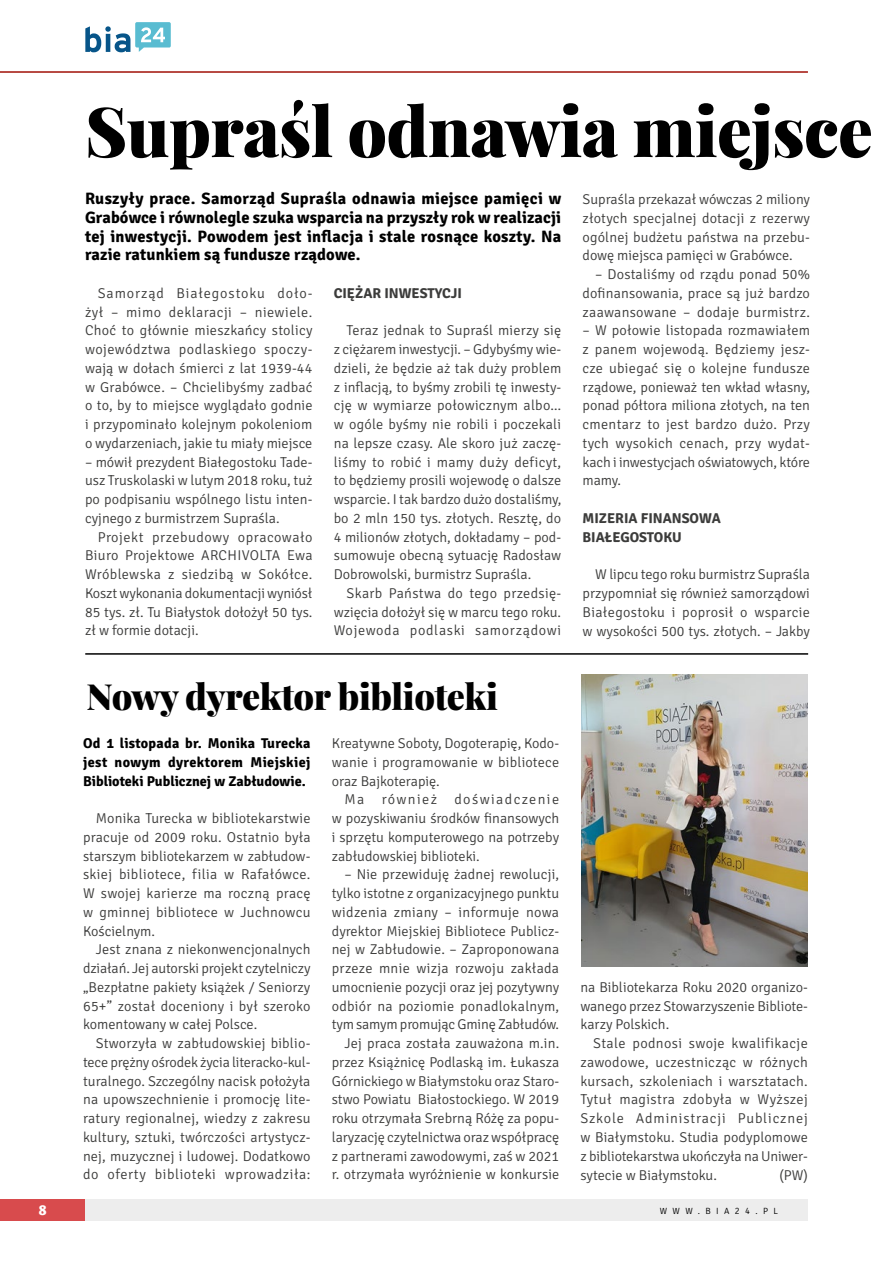
<style>
.page{position:relative;width:893px;height:1263px;background:#fff}
.page>*{position:absolute;margin:0;border:0;box-sizing:border-box;transform-origin:0 0}
.t1{font:900 69px "Playfair Display";letter-spacing:-.01em;color:#000}
.t2{font:900 36px "Playfair Display";letter-spacing:-.01em;color:#000}
.t3{font:700 16.5px/18.8px "Signika";letter-spacing:.02em;color:#000;text-align:justify}
.t4{font:300 14.25px/18.8px "Signika";color:#3c3c3b;text-align:justify}
.t5{font:700 14.25px/18.8px "Signika";letter-spacing:.02em;color:#000;text-align:justify}
.t6{font:700 14.25px "Signika";color:#3c3c3b}
.t7{font:800 13.5px "Costa Ptf";color:#fff}
.t8{font:300 9px "Signika";letter-spacing:.605em;color:#000}
</style>
<div class="page">
<div style="left:75px;top:1199px;width:733px;height:21px;background:#ededed"></div>
<div style="left:0;top:1199px;width:85px;height:21px;background:#d84b4d"></div>
<hr style="left:0;top:71px;width:808px;height:2px;background:#a11007">
<svg style="left:85px;top:22px;width:86px;height:30px"></svg>
<img style="left:581px;top:674px;width:226px;height:293px">
<hr style="left:85px;top:653px;width:723px;height:2px;background:#000">
<h1 class="t1" style="left:85px;top:87px;width:789px">Supraśl odnawia miejsce</h1>
<p class="t3" style="left:85px;top:188px;width:478px">Ruszyły prace. Samorząd Supraśla odnawia miejsce pamięci w Grabówce i równolegle szuka wsparcia na przyszły rok w realizacji tej inwestycji. Powodem jest inflacja i stale rosnące koszty. Na razie ratunkiem są fundusze rządowe.</p>
<p class="t4" style="left:85px;top:283px;width:229px;text-indent:13px">Samorząd Białegostoku doło&shy;żył – mimo deklaracji – niewiele.<br>Choć to głównie mieszkańcy stolicy województwa podlaskiego spoczy&shy;wają w dołach śmierci z lat 1939-44 w Grabówce. – Chcielibyśmy zadbać o to, by to miejsce wyglądało godnie i przypominało kolejnym pokoleniom o wydarzeniach, jakie tu miały miejsce</p>
<p class="t4" style="left:85px;top:451px;width:229px">– mówił prezydent Białegostoku Tade&shy;usz Truskolaski w lutym 2018 roku, tuż po podpisaniu wspólnego listu inten&shy;cyjnego z burmistrzem Supraśla.</p>
<p class="t4" style="left:85px;top:526px;width:229px;text-indent:13px">Projekt przebudowy opracowało Biuro Projektowe ARCHI VOLTA Ewa Wróblewska z siedzibą w Sokółce.<br>Koszt wykonania dokumentacji wyniósł 85 tys. zł. Tu Białystok dołożył 50 tys. zł w formie dotacji.</p>
<p class="t4" style="left:582px;top:189px;width:229px">Supraśla przekazał wówczas 2 miliony złotych specjalnej dotacji z rezerwy ogólnej budżetu państwa na przebu&shy;dowę miejsca pamięci w Grabówce.</p>
<p class="t4" style="left:582px;top:264px;width:229px;text-indent:13px">– Dostaliśmy od rządu ponad 50% dofinansowania, prace są już bardzo zaawansowane – dodaje burmistrz.</p>
<p class="t4" style="left:582px;top:320px;width:229px">– W połowie listopada rozmawiałem z panem wojewodą. Będziemy jesz&shy;cze ubiegać się o kolejne fundusze rządowe, ponieważ ten wkład własny, ponad półtora miliona złotych, na ten cmentarz to jest bardzo dużo. Przy tych wysokich cenach, przy wydat&shy;kach i inwestycjach oświatowych, które mamy.</p>
<p class="t6" style="left:582px;top:508px;width:20px">MIZERIA</p>
<p class="t6" style="left:641px;top:508px;width:18px">FINANSOWA</p>
<p class="t6" style="left:582px;top:527px;width:9px">BIAŁEGOS</p>
<p class="t6" style="left:647px;top:527px;width:17px">TOKU</p>
<p class="t4" style="left:582px;top:564px;width:229px;text-indent:13px">W lipcu tego roku burmistrz Supraśla przypomniał się również samorządowi Białegostoku i poprosił o wsparcie w wysokości 500 tys. złotych. – Jakby</p>
<p class="t6" style="left:334px;top:283px;width:60px">CIĘŻARINWES</p>
<p class="t6" style="left:427px;top:283px;width:34px">TYCJI</p>
<p class="t4" style="left:334px;top:320px;width:229px;text-indent:13px">Teraz jednak to Supraśl mierzy się z ciężarem inwestycji. – Gdybyśmy wie&shy;dzieli, że będzie aż tak duży problem z inflacją, to byśmy zrobili tę inwesty&shy;cję w wymiarze połowicznym albo… w ogóle byśmy nie robili i poczekali na lepsze czasy. Ale skoro już zaczę&shy;liśmy to robić i mamy duży deficyt, to będziemy prosili wojewodę o dalsze wsparcie. I tak bardzo dużo dostaliśmy, bo 2 mln 150 tys. złotych. Resztę, do 4 milionów złotych, dokładamy – pod&shy;sumowuje obecną sytuację Radosław Dobrowolski, burmistrz Supraśla.</p>
<p class="t4" style="left:334px;top:583px;width:229px;text-indent:13px">Skarb Państwa do tego przedsię&shy;wzięcia dołożył się w marcu tego roku.<br>Wojewoda podlaski samorządowi</p>
<h2 class="t2" style="left:87px;top:674px;width:413px">Nowy dyrektor biblioteki</h2>
<p class="t5" style="left:83px;top:733px;width:229px">Od 1 listopada br. Monika Turecka jest nowym dyrektorem Miejskiej Biblioteki Publicznej w Zabłudowie.</p>
<p class="t4" style="left:83px;top:808px;width:229px;text-indent:13px">Monika Turecka w bibliotekarstwie pracuje od 2009 roku. Ostatnio była starszym bibliotekarzem w zabłudow&shy;skiej bibliotece, filia w Rafałówce.<br>W swojej karierze ma roczną pracę w gminnej bibliotece w Juchnowcu Kościelnym.</p>
<p class="t4" style="left:83px;top:939px;width:229px;text-indent:13px">Jest znana z niekonwencjonalnych działań. Jej autorski projekt czytelniczy „Bezpłatne pakiety książek / Seniorzy 65+” został doceniony i był szeroko komentowany w całej Polsce.</p>
<p class="t4" style="left:83px;top:1033px;width:229px;text-indent:13px">Stworzyła w zabłudowskiej biblio&shy;tece prężny ośrodek życia literacko-kul&shy;turalnego. Szczególny nacisk położyła na upowszechnienie i promocję lite&shy;ratury regionalnej, wiedzy z zakresu kultury, sztuki, twórczości artystycz&shy;nej, muzycznej i ludowej. Dodatkowo do oferty biblioteki wprowadziła:</p>
<p class="t4" style="left:332px;top:733px;width:229px">Kreatywne Soboty, Dogoterapię, Kodo&shy;wanie i programowanie w bibliotece oraz Bajkoterapię.</p>
<p class="t4" style="left:332px;top:789px;width:229px;text-indent:13px">Ma również doświadczenie w pozyskiwaniu środków finansowych i sprzętu komputerowego na potrzeby zabłudowskiej biblioteki.</p>
<p class="t4" style="left:332px;top:864px;width:229px;text-align:right">– N ie przewiduję żadnej rewolucji, tylko istotne z organizacyjnego punktu widzenia zmiany – informuje nowa dyrektor Miejskiej Bibliotece Publicz&shy;nej w Zabłudowie. – Zaproponowana przeze mnie wizja rozwoju zakłada umocnienie pozycji oraz jej pozytywny odbiór na poziomie ponadlokalnym, tym samym promując Gminę Zabłudów.<br>Jej praca została zauważona m.in. przez Książnicę Podlaską im. Łukasza Górnickiego w Białymstoku oraz Staro&shy;stwo Powiatu Białostockiego. W 2019 roku otrzymała Srebrną Różę za popu&shy;laryzację czytelnictwa oraz współpracę z partnerami zawodowymi, zaś w 2021 r. otrzymała wyróżnienie w konkursie</p>
<p class="t4" style="left:580px;top:977px;width:229px">na Bibliotekarza Roku 2020 organizo&shy;wanego przez Stowarzyszenie Bibliote&shy;karzy Polskich.</p>
<p class="t4" style="left:580px;top:1033px;width:229px;text-indent:13px">Stale podnosi swoje kwalifikacje zawodowe, uczestnicząc w różnych kursach, szkoleniach i warsztatach.<br>Tytuł magistra zdobyła w Wyższej Szkole Administracji Publicznej w Białymstoku. Studia podyplomowe z bibliotekarstwa ukończyła na U niwer&shy;sytecie w Białymstoku.</p>
<p class="t4" style="left:779px;top:1164px;width:30px">(PW)</p>
<p class="t7" style="left:39px;top:1202px;width:9px">8</p>
<p class="t8" style="left:660px;top:1204px;width:120px">www.bia24.pl</p>
</div>
